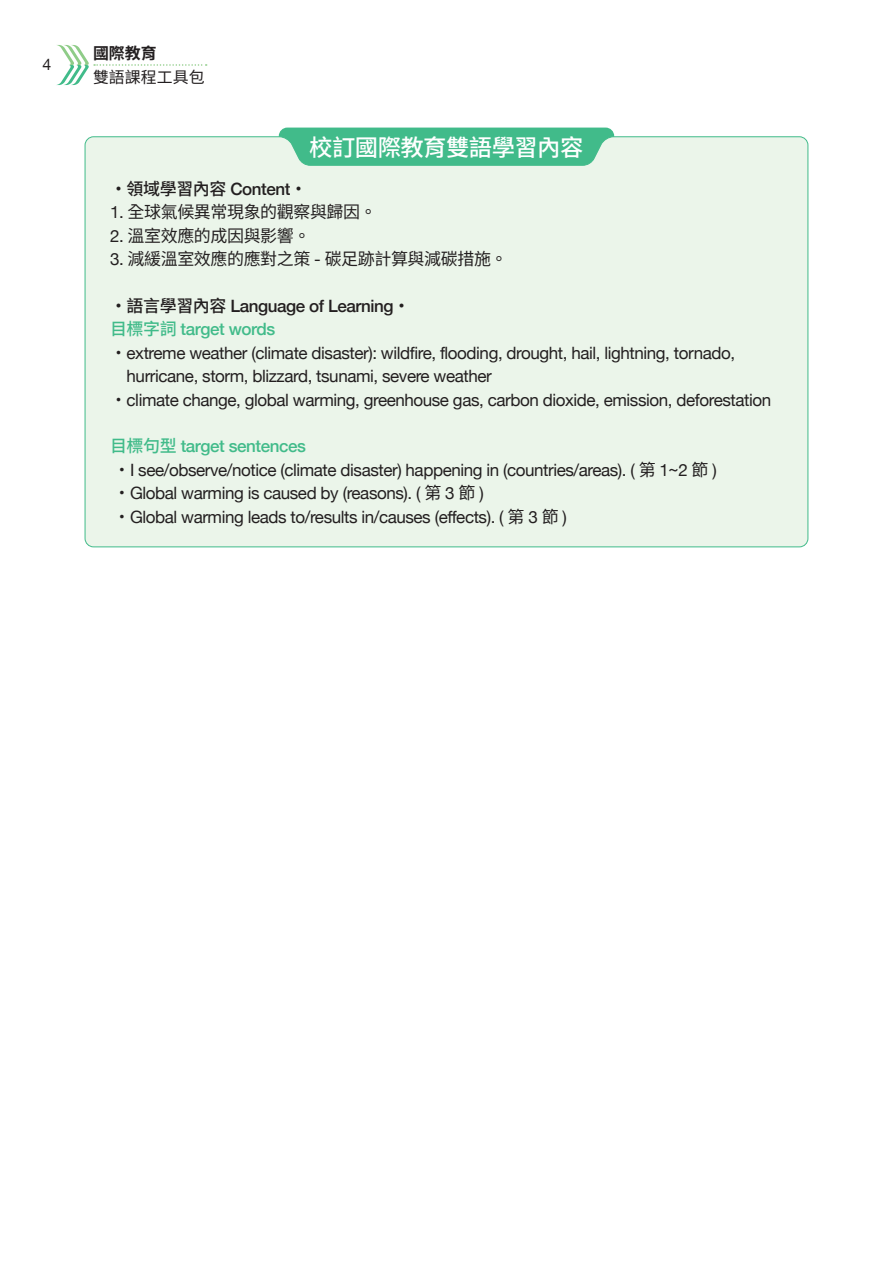
<style>
.page{position:relative;width:893px;height:1263px;background:#fff}
.page>*{position:absolute;margin:0;border:0;box-sizing:border-box;transform-origin:0 0}
.t1{font:500 23.4px "Noto Sans CJ Ktc";letter-spacing:-.025em;color:#fff}
.t2{font:16.95px/23.4px "Helvetica Neue";letter-spacing:-.025em;color:#231f20}
.t3{font:16.95px "Noto Sans CJ Ktc";letter-spacing:-.025em;color:#231f20}
.t4{font:500 16.95px "Helvetica Neue";letter-spacing:-.025em;color:#231f20}
.t5{font:500 16.95px "Noto Sans CJ Ktc";letter-spacing:-.025em;color:#231f20}
.t6{font:500 16.95px "Helvetica Neue";letter-spacing:-.025em;color:#41bb8a}
.t7{font:15.9px "Noto Sans CJ Ktc";color:#231f20}
.t8{font:700 15.9px "Noto Sans CJ Ktc";color:#231f20}
.t9{font:15.9px "Helvetica Neue";color:#231f20}
.s1{font-family:"Helvetica Neue"}
.s2{font-family:"Noto Sans CJ Ktc"}
.s3{font-family:"Noto Sans CJ Ktc";font-weight:500;color:#41bb8a}
.s4{font-weight:500;color:#41bb8a}
</style>
<div class="page">
<svg style="left:57px;top:45px;width:150px;height:40px"></svg>
<div style="left:279px;top:128px;width:335px;height:39px;background:#41bb8a;border-radius:9px"></div>
<div style="left:84px;top:136px;width:725px;height:412px;background:#ebf5ea"></div>
<p class="t9" style="left:43px;top:53px;width:10px">4</p>
<p class="t8" style="left:93px;top:45px;width:65px">國際教育</p>
<p class="t7" style="left:93px;top:68px;width:113px">雙語課程工具包</p>
<h1 class="t1" style="left:309px;top:134px;width:276px">校訂國際教育雙語學習內容</h1>
<p class="t5" style="left:110px;top:179px;width:199px">・領域學習內容 <span class="s1">Content</span>・</p>
<p class="t3" style="left:110px;top:203px;width:268px"><span class="s1">1.</span> 全球氣候異常現象的觀察與歸因。</p>
<p class="t3" style="left:110px;top:226px;width:202px"><span class="s1">2.</span> 溫室效應的成因與影響。</p>
<p class="t3" style="left:110px;top:249px;width:399px"><span class="s1">3.</span> 減緩溫室效應的應對之策 <span class="s1">-</span> 碳足跡計算與減碳措施。</p>
<p class="t4" style="left:110px;top:292px;width:302px"><span class="s2">・語言學習內容</span> Language of Learning<span class="s2">・</span></p>
<p class="t6" style="left:110px;top:316px;width:167px"><span class="s2">目標字詞</span> target words</p>
<p class="t2" style="left:110px;top:342px;width:627px"><span class="s2">・</span> extreme weather (climate disaster): wildfire, flooding, drought, hail, lightning, tornado,</p>
<p class="t2" style="left:127px;top:365px;width:367px">hurricane, storm, blizzard, tsunami, severe weather</p>
<p class="t2" style="left:110px;top:389px;width:663px"><span class="s2">・</span>climate change, global warming, greenhouse gas, carbon dioxide, emission, deforestation</p>
<p class="t2" style="left:110px;top:436px;width:608px"><span class="s3">目標句型</span> <span class="s4">target sentences<br></span><span class="s2">・</span>I see/observe/notice (climate disaster) happening in (countries/areas). ( <span class="s2">第</span> 1~2 <span class="s2">節</span> )<span class="s2">・</span>Global warming is caused by (reasons). ( <span class="s2">第</span> 3 <span class="s2">節</span> )<br><span class="s2">・</span>Global warming leads to/results in/causes (effects). ( <span class="s2">第</span> 3 <span class="s2">節</span> )</p>
</div>
